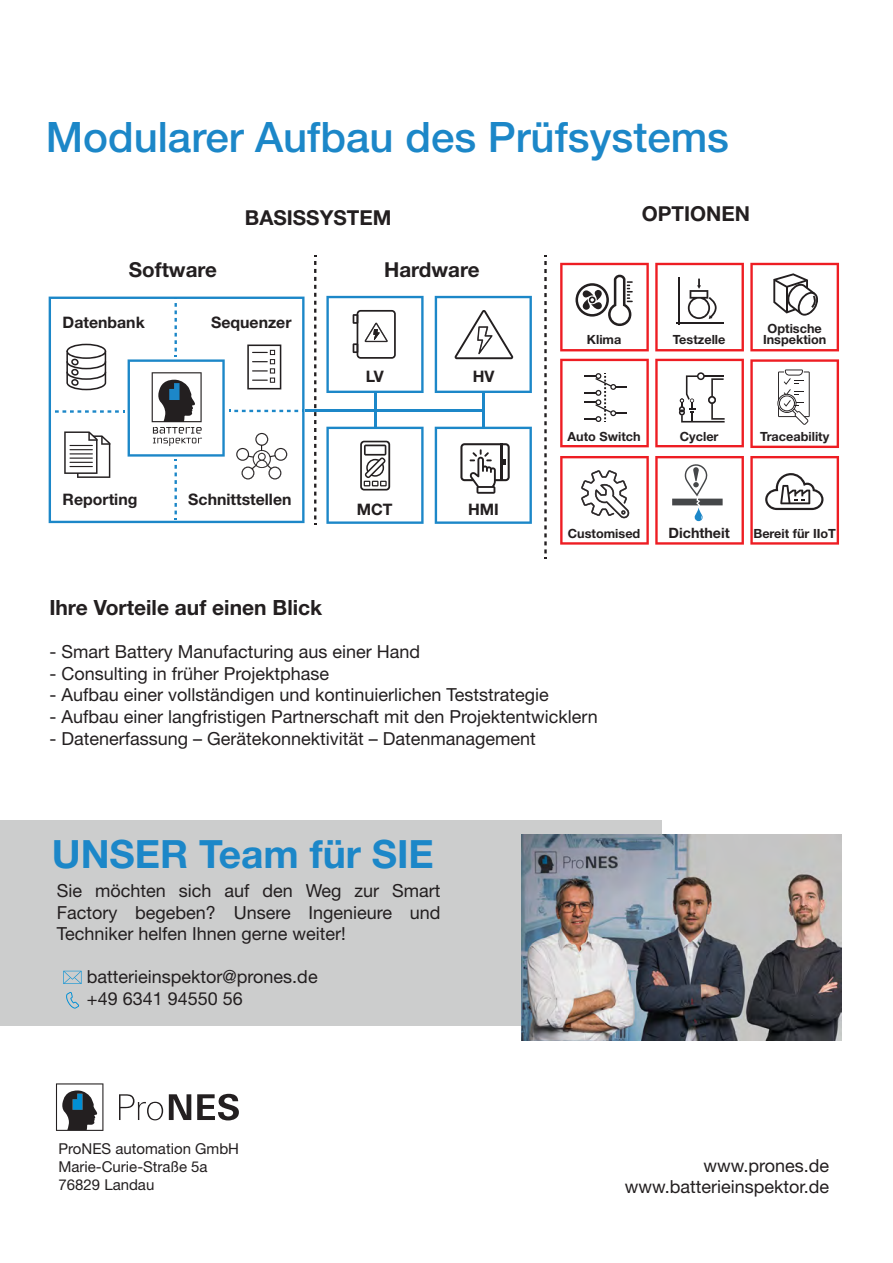
<style>
.page{position:relative;width:893px;height:1263px;background:#fff}
.page>*{position:absolute;margin:0;border:0;box-sizing:border-box;transform-origin:0 0}
.t1{font:500 42px "Helvetica Neue LT Std";color:#1c87c8}
.t2{font:700 39px "Helvetica Neue LT Std";color:#1c87c8}
.t3{font:700 21px "Helvetica Neue LT Std";color:#231f20}
.t4{font:700 20.55px "Helvetica Neue LT Std";color:#231f20}
.t5{font:18px/21.6px "Helvetica Neue LT Std";color:#231f20;text-align:justify}
.t6{font:700 15.9px "Helvetica Neue LT Std";color:#231f20}
.t7{font:15px/18px "Helvetica Neue LT Std";color:#231f20}
.t8{font:700 14.25px "Helvetica Neue LT Std";color:#231f20}
.t9{font:700 12.75px/10.9px "Helvetica Neue LT Std";color:#231f20;text-align:center}
</style>
<div class="page">
<div style="left:0;top:820px;width:661px;height:206px;background:#cccdcd"></div>
<svg style="left:314px;top:255px;width:2px;height:270px"></svg>
<svg style="left:544px;top:255px;width:3px;height:304px"></svg>
<svg style="left:49px;top:297px;width:255px;height:223px"></svg>
<hr style="left:305px;top:409px;width:179px;height:3px;background:#1c87c8">
<hr style="left:374px;top:392px;width:2px;height:36px;background:#1c87c8">
<hr style="left:482px;top:392px;width:2px;height:36px;background:#1c87c8">
<svg style="left:435px;top:296px;width:97px;height:97px"></svg>
<svg style="left:326px;top:296px;width:98px;height:97px"></svg>
<svg style="left:435px;top:427px;width:97px;height:97px"></svg>
<svg style="left:326px;top:427px;width:98px;height:97px"></svg>
<svg style="left:560px;top:263px;width:89px;height:88px"></svg>
<svg style="left:655px;top:263px;width:89px;height:88px"></svg>
<svg style="left:750px;top:263px;width:89px;height:88px"></svg>
<svg style="left:560px;top:359px;width:89px;height:88px"></svg>
<svg style="left:655px;top:359px;width:89px;height:88px"></svg>
<svg style="left:750px;top:359px;width:89px;height:89px"></svg>
<svg style="left:560px;top:456px;width:89px;height:89px"></svg>
<svg style="left:750px;top:456px;width:89px;height:89px"></svg>
<svg style="left:197px;top:1094px;width:42px;height:26px"></svg>
<svg style="left:169px;top:1094px;width:22px;height:26px"></svg>
<svg style="left:119px;top:1094px;width:44px;height:26px"></svg>
<svg style="left:56px;top:1083px;width:47px;height:48px"></svg>
<svg style="left:66px;top:992px;width:13px;height:16px"></svg>
<svg style="left:63px;top:971px;width:19px;height:13px"></svg>
<svg style="left:655px;top:456px;width:89px;height:89px"></svg>
<img style="left:522px;top:834px;width:319px;height:206px">
<h1 class="t1" style="left:46px;top:112px;width:685px">Modularer Aufbau des Prüfsystems</h1>
<p class="t4" style="left:245px;top:205px;width:148px">BASISSYSTEM</p>
<p class="t4" style="left:642px;top:201px;width:110px">OPTIONEN</p>
<p class="t4" style="left:129px;top:257px;width:90px">Software</p>
<p class="t4" style="left:384px;top:257px;width:97px">Hardware</p>
<p class="t6" style="left:63px;top:313px;width:84px">Datenbank</p>
<p class="t6" style="left:211px;top:313px;width:82px">Sequenzer</p>
<p class="t6" style="left:63px;top:489px;width:76px">Reporting</p>
<p class="t6" style="left:188px;top:489px;width:105px">Schnittstellen</p>
<p class="t6" style="left:366px;top:367px;width:19px">LV</p>
<p class="t6" style="left:473px;top:367px;width:23px">HV</p>
<p class="t6" style="left:357px;top:499px;width:37px">MCT</p>
<p class="t6" style="left:468px;top:499px;width:32px">HMI</p>
<p class="t9" style="left:587px;top:334px;width:36px">Klima</p>
<p class="t9" style="left:673px;top:334px;width:54px">Testzelle</p>
<p class="t9" style="left:763px;top:323px;width:65px">Optische<br>Inspektion</p>
<p class="t9" style="left:568px;top:430px;width:75px">Auto Switch</p>
<p class="t9" style="left:680px;top:430px;width:40px">Cycler</p>
<p class="t9" style="left:760px;top:430px;width:71px">Traceability</p>
<p class="t9" style="left:568px;top:527px;width:74px">Customised</p>
<p class="t8" style="left:669px;top:524px;width:63px">Dichtheit</p>
<p class="t9" style="left:753px;top:527px;width:84px">Bereit für IIoT</p>
<p class="t3" style="left:49px;top:595px;width:274px">Ihre Vorteile auf einen Blick</p>
<p class="t5" style="left:49px;top:641px;width:372px">- Smart Battery Manufacturing aus einer Hand</p>
<p class="t5" style="left:49px;top:662px;width:281px">- Consulting in früher Projektphase</p>
<p class="t5" style="left:49px;top:684px;width:501px">- Aufbau einer vollständigen und kontinuierlichen Teststrategie</p>
<p class="t5" style="left:49px;top:706px;width:550px">- Aufbau einer langfristigen Partnerschaft mit den Projektentwicklern</p>
<p class="t5" style="left:49px;top:727px;width:488px">- Datenerfassung – Gerätekonnektivität – Datenmanagement</p>
<h2 class="t2" style="left:52px;top:830px;width:384px">UNSER Team für SIE</h2>
<p class="t5" style="left:57px;top:879px;width:385px">Sie möchten sich auf den Weg zur Smart Factory begeben? Unsere Ingenieure und Techniker helfen Ihnen gerne weiter!</p>
<p class="t5" style="left:87px;top:966px;width:232px">batterieinspektor@prones.de +49 6341 94550 56</p>
<p class="t7" style="left:58px;top:1140px;width:182px">ProNES automation GmbH<br>Marie-Curie-Straße 5a<br>76829 Landau</p>
<p class="t5" style="left:625px;top:1154px;width:206px;text-align:right">www.prones.de www.batterieinspektor.de</p>
</div>
